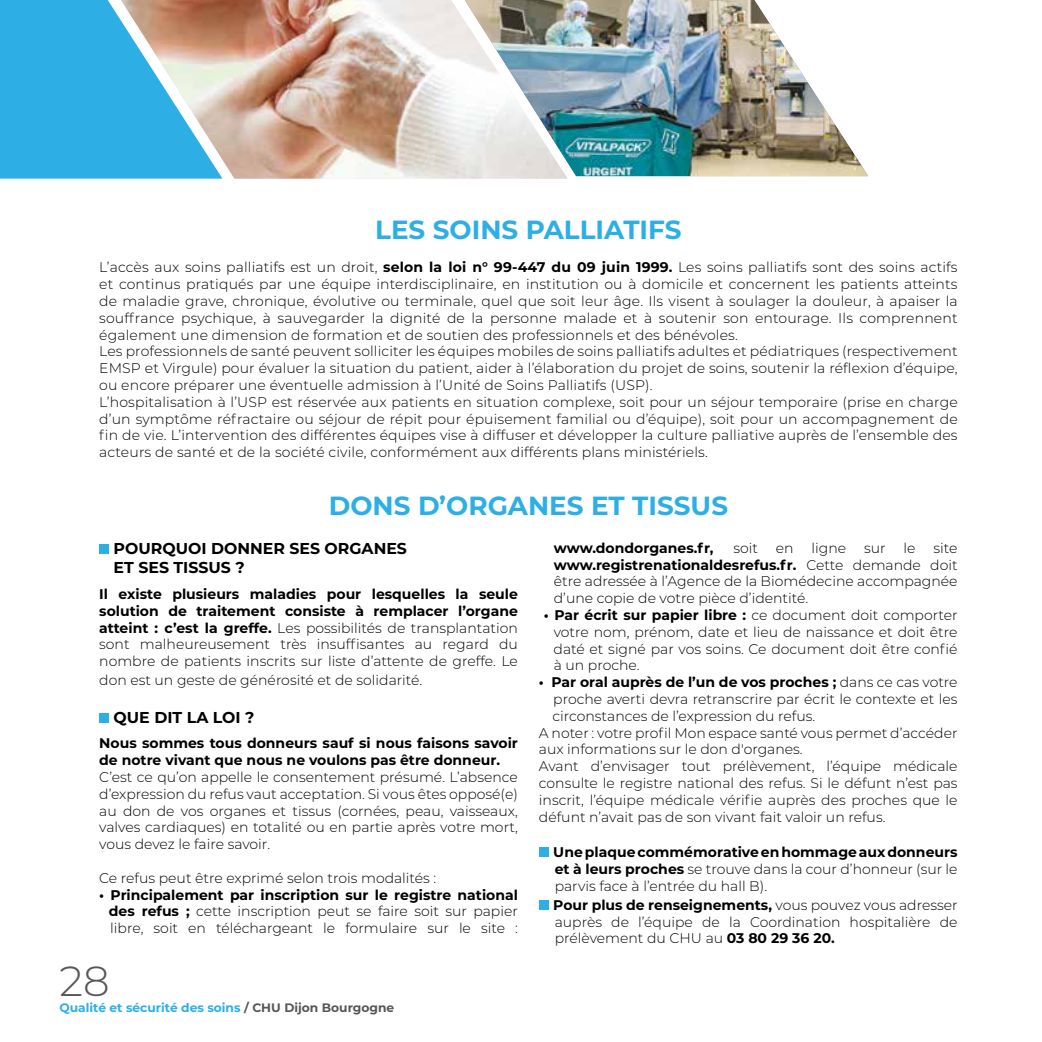
<style>
.page{position:relative;width:1042px;height:1042px;background:#fff}
.page>*{position:absolute;margin:0;border:0;box-sizing:border-box;transform-origin:0 0}
.t1{font:300 42px "Montserrat";color:#575756}
.t2{font:700 26.25px "Montserrat";color:#2dafe6}
.t3{font:700 15.75px/18.9px "Montserrat";color:#000}
.t4{font:300 14px/16.8px "Montserrat";letter-spacing:.01em;color:#000;text-align:justify}
.t5{font:700 14px/16.8px "Montserrat";color:#000}
.t6{font:700 12.25px "Montserrat";color:#2dafe6}
.s1{font-weight:700}
.s2{font-weight:300}
.s3{color:#575756}
</style>
<div class="page">
<div style="left:99px;top:544px;width:10px;height:10px;background:#2dafe6"></div>
<div style="left:99px;top:713px;width:10px;height:10px;background:#2dafe6"></div>
<div style="left:539px;top:847px;width:10px;height:10px;background:#2dafe6"></div>
<div style="left:539px;top:900px;width:10px;height:10px;background:#2dafe6"></div>
<img style="left:222px;top:0;width:345px;height:179px">
<svg style="left:0;top:0;width:222px;height:179px;background:#58b2d7"></svg>
<img style="left:465px;top:0;width:403px;height:176px">
<h2 class="t2" style="left:375px;top:210px;width:308px">LES SOINS PALLIATIFS</h2>
<p class="t4" style="left:99px;top:259px;width:860px;text-align:left">L’accès aux soins palliatifs est un droit, <span class="s1">selon la loi n° 99-447 du 09 juin 1999.</span> Les soins palliatifs sont des soins actifs et continus pratiqués par une équipe interdisciplinaire, en institution ou à domicile et concernent les patients atteints de maladie grave, chronique, évolutive ou terminale, quel que soit leur âge. Ils visent à soulager la douleur, à apaiser la souffrance psychique, à sauvegarder la dignité de la personne malade et à soutenir son entourage. Ils comprennent également une dimension de formation et de soutien des professionnels et des bénévoles.<br>Les professionnels de santé peuvent solliciter les équipes mobiles de soins palliatifs adultes et pédiatriques (respectivement EMSP et Virgule) pour évaluer la situation du patient, aider à l’élaboration du projet de soins, soutenir la réflexion d’équipe, ou encore préparer une éventuelle admission à l’Unité de Soins Palliatifs (USP).<br>L’hospitalisation à l’USP est réservée aux patients en situation complexe, soit pour un séjour temporaire (prise en charge d’un symptôme réfractaire ou séjour de répit pour épuisement familial ou d’équipe), soit pour un accompagnement de fin de vie. L’intervention des différentes équipes vise à diffuser et développer la culture palliative auprès de l’ensemble des acteurs de santé et de la société civile, conformément aux différents plans ministériels.</p>
<h2 class="t2" style="left:329px;top:487px;width:401px">DONS D’ORGANES ET TISSUS</h2>
<p class="t3" style="left:114px;top:538px;width:295px">POURQUOI DONNER SES ORGANES<br>ET SES TISSUS ?</p>
<p class="t4" style="left:99px;top:585px;width:420px"><span class="s1">Il existe plusieurs maladies pour lesquelles la seule solution de traitement consiste à remplacer l’organe atteint : c’est la greffe.</span> Les possibilités de transplantation sont malheureusement très insuffisantes au regard du nombre de patients inscrits sur liste d’attente de greffe. Le</p>
<p class="t4" style="left:99px;top:671px;width:325px">don est un geste de générosité et de solidarité.</p>
<p class="t3" style="left:114px;top:707px;width:142px">QUE DIT LA LOI ?</p>
<p class="t5" style="left:99px;top:734px;width:420px">Nous sommes tous donneurs sauf si nous faisons savoir de notre vivant que nous ne voulons pas être donneur.</p>
<p class="t4" style="left:99px;top:768px;width:420px">C’est ce qu’on appelle le consentement présumé. L’absence d’expression du refus vaut acceptation. Si vous êtes opposé(e) au don de vos organes et tissus (cornées, peau, vaisseaux, valves cardiaques) en totalité ou en partie après votre mort, vous devez le faire savoir.</p>
<p class="t4" style="left:99px;top:869px;width:339px">Ce refus peut être exprimé selon trois modalités :</p>
<p class="t4" style="left:109px;top:886px;width:410px;text-indent:-10px"><span class="s1">• Principalement par inscription sur le registre national des refus ;</span> cette inscription peut se faire soit sur papier libre, soit en téléchargeant le formulaire sur le site :</p>
<p class="t5" style="left:554px;top:539px;width:161px">www.dondorganes.fr,</p>
<p class="t4" style="left:733px;top:539px;width:26px">soit</p>
<p class="t4" style="left:776px;top:539px;width:19px">en</p>
<p class="t4" style="left:811px;top:539px;width:36px">ligne</p>
<p class="t4" style="left:864px;top:539px;width:23px">sur</p>
<p class="t4" style="left:903px;top:539px;width:14px">le</p>
<p class="t4" style="left:554px;top:539px;width:405px;text-indent:380px">site <span class="s1">www.registrenationaldesrefus.fr.</span> Cette demande doit être adressée à l’Agence de la Biomédecine accompagnée d’une copie de votre pièce d’identité.</p>
<p class="t4" style="left:553px;top:606px;width:405px;text-indent:-10px"><span class="s1">• Par écrit sur papier libre :</span> ce document doit comporter votre nom, prénom, date et lieu de naissance et doit être daté et signé par vos soins. Ce document doit être confié à un proche.</p>
<p class="t5" style="left:539px;top:673px;width:420px">• Par oral auprès de l’un de vos proches ; <span class="s2">dans ce cas votre</span></p>
<p class="t4" style="left:553px;top:690px;width:406px">proche averti devra retranscrire par écrit le contexte et les</p>
<p class="t4" style="left:552px;top:707px;width:264px">circonstances de l’expression du refus.</p>
<p class="t4" style="left:539px;top:724px;width:420px">A noter : votre profil Mon espace santé vous permet d’accéder</p>
<p class="t4" style="left:539px;top:740px;width:265px">aux informations sur le don d'organes.</p>
<p class="t4" style="left:539px;top:757px;width:420px">Avant d’envisager tout prélèvement, l’équipe médicale</p>
<p class="t4" style="left:539px;top:774px;width:420px">consulte le registre national des refus. Si le défunt n’est pas</p>
<p class="t4" style="left:539px;top:791px;width:420px">inscrit, l’équipe médicale vérifie auprès des proches que le</p>
<p class="t4" style="left:539px;top:808px;width:348px">défunt n’avait pas de son vivant fait valoir un refus.</p>
<p class="t4" style="left:553px;top:843px;width:406px"><span class="s1">Une plaque commémorative en hommage aux donneurs et à leurs proches</span> se trouve dans la cour d’honneur (sur le parvis face à l’entrée du hall B).</p>
<p class="t4" style="left:553px;top:896px;width:406px"><span class="s1">Pour plus de renseignements,</span> vous pouvez vous adresser auprès de l’équipe de la Coordination hospitalière de prélèvement du CHU au <span class="s1">03 80 29 36 20.</span></p>
<h1 class="t1" style="left:60px;top:952px;width:52px">28</h1>
<p class="t6" style="left:60px;top:999px;width:336px">Qualité et sécurité des soins <span class="s3">/ CHU Dijon Bourgogne</span></p>
</div>
